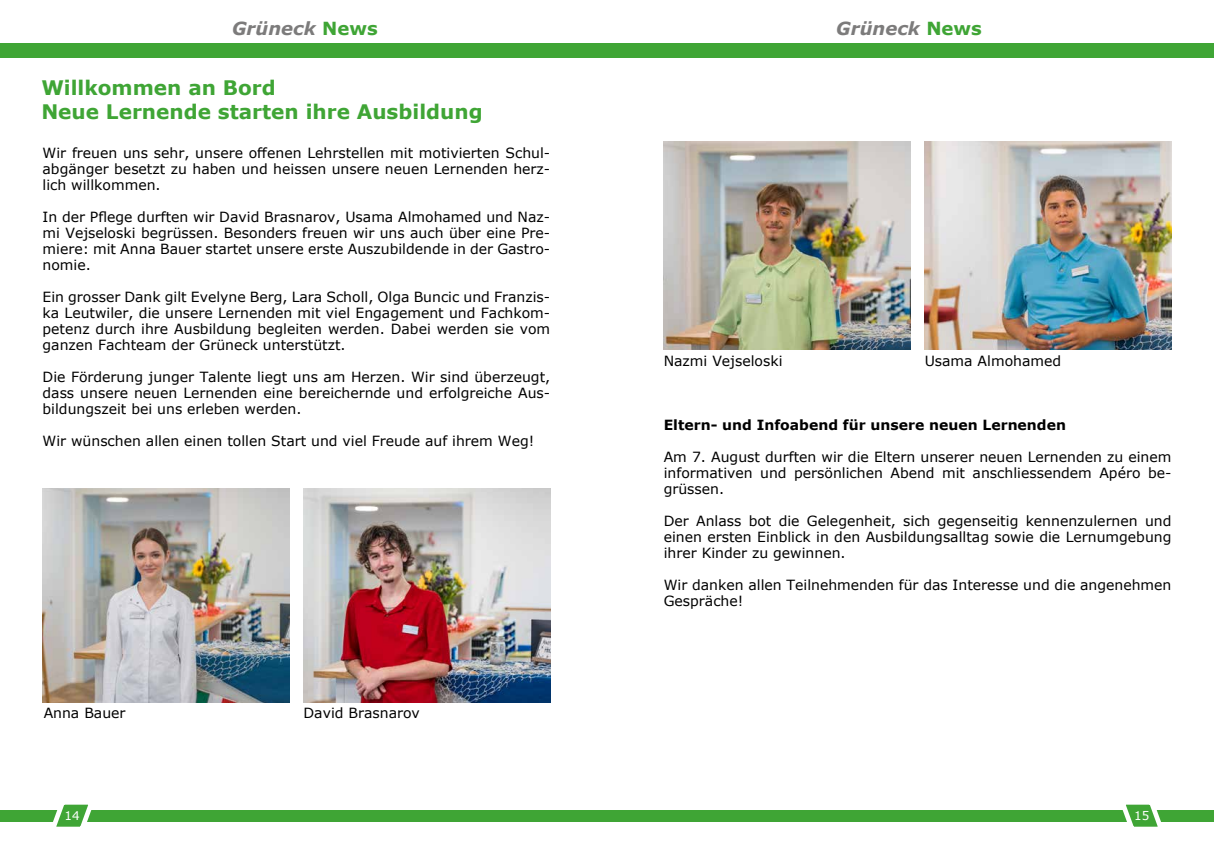
<style>
.page{position:relative;width:1214px;height:854px;background:#fff}
.page>*{position:absolute;margin:0;border:0;box-sizing:border-box;transform-origin:0 0}
.t1{font:700 20px/24px "Verdana";color:#3fa535}
.t2{font:italic 700 18px "Verdana";color:#7c7b7b}
.t3{font:14px/16px "Verdana";color:#000;text-align:justify}
.t4{font:700 14px "Verdana";color:#000}
.t5{font:12px "Verdana";color:#fff}
.s1{font-style:normal;color:#3fa535}
</style>
<div class="page">
<div style="left:0;top:43px;width:607px;height:14px;background:#3fa535"></div>
<div style="left:607px;top:43px;width:606px;height:14px;background:#3fa535"></div>
<div style="left:0;top:809px;width:607px;height:12px;background:#3fa535"></div>
<svg style="left:46px;top:804px;width:52px;height:23px"></svg>
<div style="left:607px;top:809px;width:606px;height:12px;background:#3fa535"></div>
<svg style="left:1115px;top:804px;width:52px;height:23px"></svg>
<img style="left:43px;top:488px;width:246px;height:214px">
<img style="left:303px;top:488px;width:247px;height:214px">
<img style="left:663px;top:142px;width:247px;height:207px">
<img style="left:924px;top:142px;width:247px;height:207px">
<p class="t2" style="left:232px;top:16px;width:147px">Grüneck <span class="s1">News</span></p>
<p class="t2" style="left:836px;top:16px;width:147px">Grüneck <span class="s1">News</span></p>
<h1 class="t1" style="left:41px;top:76px;width:443px">Willkommen an Bord<br>Neue Lernende starten ihre Ausbildung</h1>
<p class="t3" style="left:43px;top:144px;width:509px">Wir freuen uns sehr, unsere offenen Lehrstellen mit motivierten Schul&shy;abgänger besetzt zu haben und heissen unsere neuen Lernenden herz&shy;lich willkommen.</p>
<p class="t3" style="left:43px;top:209px;width:509px">In der Pflege durften wir David Brasnarov, Usama Almohamed und Naz&shy;mi Vejseloski begrüssen. Besonders freuen wir uns auch über eine Pre&shy;miere: mit Anna Bauer startet unsere erste Auszubildende in der Gastro&shy;nomie.</p>
<p class="t3" style="left:43px;top:289px;width:509px">Ein grosser Dank gilt Evelyne Berg, Lara Scholl, Olga Buncic und Franzis&shy;ka Leutwiler, die unsere Lernenden mit viel Engagement und Fachkom&shy;petenz durch ihre Ausbildung begleiten werden. Dabei werden sie vom ganzen Fachteam der Grüneck unterstützt.</p>
<p class="t3" style="left:43px;top:369px;width:509px">Die Förderung junger Talente liegt uns am Herzen. Wir sind überzeugt, dass unsere neuen Lernenden eine bereichernde und erfolgreiche Aus&shy;bildungszeit bei uns erleben werden.</p>
<p class="t3" style="left:43px;top:433px;width:493px">Wir wünschen allen einen tollen Start und viel Freude auf ihrem Weg!</p>
<p class="t3" style="left:44px;top:704px;width:83px">Anna Bauer</p>
<p class="t3" style="left:303px;top:704px;width:118px">David Brasnarov</p>
<p class="t3" style="left:663px;top:352px;width:120px">Nazmi Vejseloski</p>
<p class="t3" style="left:924px;top:352px;width:138px">Usama Almohamed</p>
<p class="t4" style="left:663px;top:415px;width:404px">Eltern- und Infoabend für unsere neuen Lernenden</p>
<p class="t3" style="left:663px;top:449px;width:509px">Am 7. August durften wir die Eltern unserer neuen Lernenden zu einem informativen und persönlichen Abend mit anschliessendem Apéro be&shy;grüssen.</p>
<p class="t3" style="left:663px;top:513px;width:509px">Der Anlass bot die Gelegenheit, sich gegenseitig kennenzulernen und einen ersten Einblick in den Ausbildungsalltag sowie die Lernumgebung ihrer Kinder zu gewinnen.</p>
<p class="t3" style="left:663px;top:577px;width:509px">Wir danken allen Teilnehmenden für das Interesse und die angenehmen<br>Gespräche!</p>
<p class="t5" style="left:65px;top:807px;width:17px">14</p>
<p class="t5" style="left:1133px;top:807px;width:17px">15</p>
</div>
